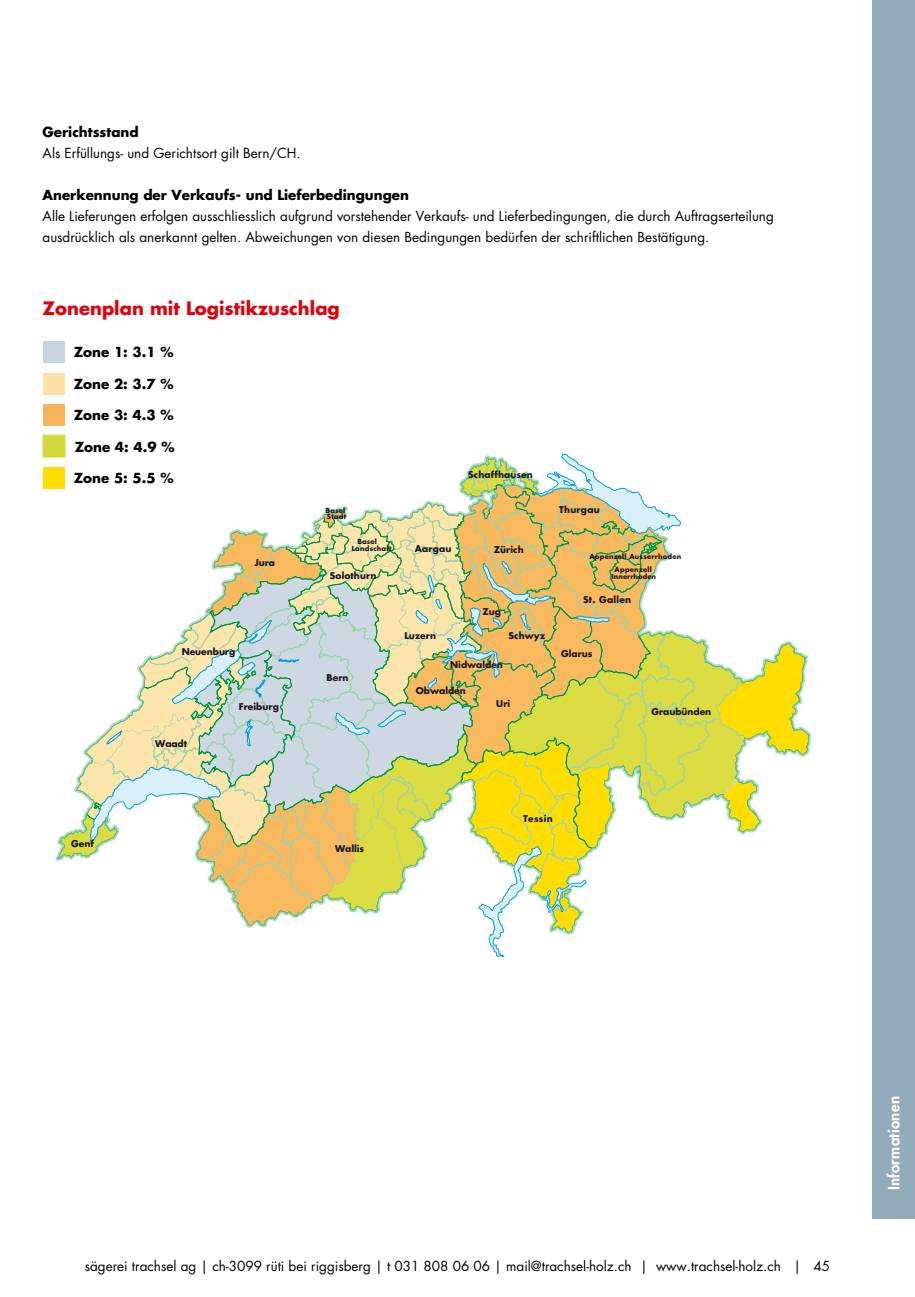
<style>
.page{position:relative;width:915px;height:1297px;background:#fff}
.page>*{position:absolute;margin:0;border:0;box-sizing:border-box;transform-origin:0 0}
.t1{font:700 18px "Futura Std";color:#e3000b}
.t2{font:800 15px "Futura Std";letter-spacing:.02em;color:#fff}
.t3{font:13.5px/21px "Futura Std";color:#000}
.t4{font:700 13.5px "Futura Std";color:#000}
.t5{font:700 9.15px "Futura Std";letter-spacing:.005em;color:#1a161f}
.t6{font:700 9.15px "Futura Std";letter-spacing:.025em;color:#1a161f}
.t7{font:700 6.9px/6.9px "Futura Std";letter-spacing:.03em;color:#1a161f}
.t8{font:700 6.9px/6.9px "Futura Std";letter-spacing:.005em;color:#1a161f;text-align:center}
</style>
<div class="page">
<div style="left:43px;top:341px;width:21px;height:22px;background:#c7d5df"></div>
<div style="left:43px;top:373px;width:21px;height:21px;background:#fbe2a4"></div>
<div style="left:43px;top:404px;width:21px;height:22px;background:#f9b45a"></div>
<div style="left:43px;top:435px;width:22px;height:23px;background:#d2da3b;border:1px solid #d2da3b"></div>
<div style="left:43px;top:467px;width:21px;height:22px;background:#fd0"></div>
<div style="left:872px;top:0;width:42px;height:1218px;background:#93acbc"></div>
<svg style="left:57px;top:454px;width:752px;height:503px"></svg>
<p class="t4" style="left:43px;top:122px;width:98px">Gerichtsstand</p>
<p class="t3" style="left:43px;top:142px;width:259px">Als Erfüllungs- und Gerichtsort gilt Bern/CH.</p>
<p class="t4" style="left:43px;top:185px;width:368px">Anerkennung der Verkaufs- und Lieferbedingungen</p>
<p class="t3" style="left:43px;top:205px;width:732px">Alle Lieferungen erfolgen ausschliesslich aufgrund vorstehender Verkaufs- und Lieferbedingungen, die durch Auftragserteilung ausdrücklich als anerkannt gelten. Abweichungen von diesen Bedingungen bedürfen der schriftlichen Bestätigung.</p>
<h1 class="t1" style="left:43px;top:296px;width:298px">Zonenplan mit Logistikzuschlag</h1>
<p class="t4" style="left:74px;top:343px;width:101px">Zone 1: 3.1 %</p>
<p class="t4" style="left:74px;top:374px;width:101px">Zone 2: 3.7 %</p>
<p class="t4" style="left:74px;top:406px;width:101px">Zone 3: 4.3 %</p>
<p class="t4" style="left:75px;top:437px;width:101px">Zone 4: 4.9 %</p>
<p class="t4" style="left:74px;top:469px;width:101px">Zone 5: 5.5 %</p>
<p class="t7" style="left:91px;top:476px;width:27px">Zone 1</p>
<p class="t7" style="left:325px;top:506px;width:22px">Basel<br>Stadt</p>
<p class="t5" style="left:254px;top:557px;width:22px">Jura</p>
<p class="t5" style="left:182px;top:646px;width:55px">Neuenburg</p>
<p class="t5" style="left:155px;top:738px;width:33px">Waadt</p>
<p class="t5" style="left:239px;top:700px;width:42px">Freiburg</p>
<p class="t7" style="left:351px;top:538px;width:41px;text-indent:6px">Basel<br>Landschaft</p>
<p class="t5" style="left:330px;top:569px;width:48px">Solothurn</p>
<p class="t5" style="left:326px;top:671px;width:24px">Bern</p>
<p class="t5" style="left:468px;top:469px;width:66px">Schaffhausen</p>
<p class="t5" style="left:415px;top:543px;width:38px">Aargau</p>
<p class="t5" style="left:404px;top:629px;width:33px">Luzern</p>
<p class="t5" style="left:493px;top:543px;width:32px">Zürich</p>
<p class="t5" style="left:482px;top:606px;width:20px">Zug</p>
<p class="t5" style="left:508px;top:629px;width:38px">Schwyz</p>
<p class="t5" style="left:450px;top:659px;width:54px">Nidwalden</p>
<p class="t5" style="left:415px;top:685px;width:52px">Obwalden</p>
<p class="t5" style="left:496px;top:698px;width:15px">Uri</p>
<p class="t6" style="left:559px;top:503px;width:42px">Thurgau</p>
<p class="t7" style="left:589px;top:553px;width:93px">Appenzell Ausserrhoden</p>
<p class="t8" style="left:611px;top:566px;width:46px">Appenzell<br>Innerrhoden</p>
<p class="t6" style="left:583px;top:593px;width:50px">St. Gallen</p>
<p class="t5" style="left:561px;top:647px;width:33px">Glarus</p>
<p class="t5" style="left:651px;top:705px;width:61px">Graubünden</p>
<p class="t5" style="left:71px;top:837px;width:24px">Genf</p>
<p class="t5" style="left:335px;top:842px;width:31px">Wallis</p>
<p class="t5" style="left:523px;top:812px;width:31px">Tessin</p>
<p class="t3" style="left:85px;top:1255px;width:746px">sägerei trachsel ag | ch-3099 rüti bei riggisberg | t 031 808 06 06 | mail@trachsel-holz.ch | www.trachsel-holz.ch | 45</p>
<p class="t2" style="left:884px;top:1190px;width:96px;rotate:-90deg">Informationen</p>
</div>
